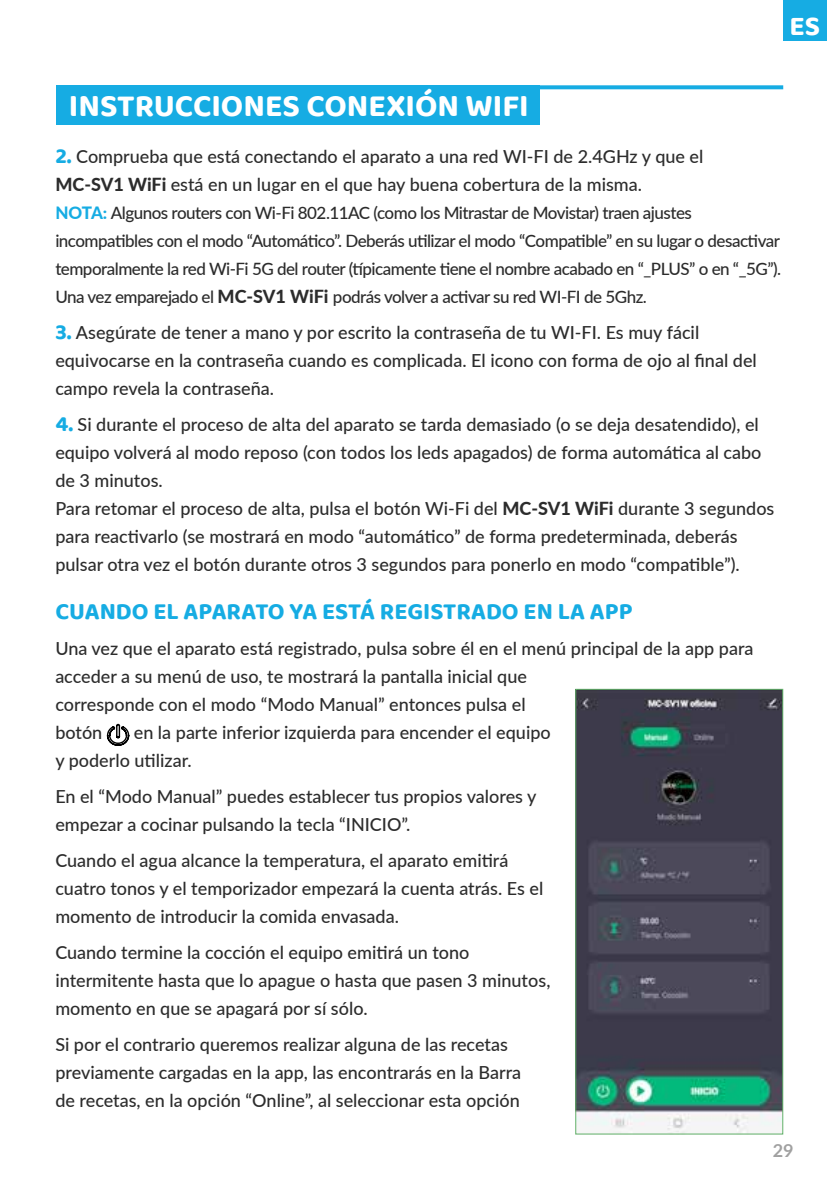
<style>
.page{position:relative;width:840px;height:1191px;background:#fff}
.page>*{position:absolute;margin:0;border:0;box-sizing:border-box;transform-origin:0 0}
.t1{font:700 32px "Baloo 2";color:#fff}
.t2{font:700 28px "Baloo 2";color:#fff}
.t3{font:700 24px "Baloo 2";color:#16ace3}
.t4{font:500 18px/28px "Lato";color:#2c2c2c}
.t5{font:700 18px "Lato";color:#a1a1a1}
.t6{font:500 17px/28px "Lato";letter-spacing:-.03em;color:#2c2c2c}
.s1{font-family:"Baloo 2";font-weight:700;font-size:22px;color:#16ace3}
.s2{font-weight:800}
.s3{font-weight:800;color:#16ace3}
.s4{font-weight:800;font-size:18px}
</style>
<div class="page">
<div style="left:782px;top:0;width:43px;height:41px;background:#16ace3"></div>
<div style="left:56px;top:85px;width:483px;height:40px;background:#16ace3"></div>
<hr style="left:56px;top:85px;width:726px;height:4px;background:#16ace3">
<svg style="left:106px;top:723px;width:24px;height:23px"></svg>
<img style="left:577px;top:691px;width:203px;height:441px">
<div style="left:575px;top:689px;width:207px;height:445px;border:1px solid #63b26a"></div>
<h2 class="t2" style="left:788px;top:9px;width:32px">ES</h2>
<h1 class="t1" style="left:69px;top:86px;width:461px">INSTRUCCIONES CONEXIÓN WIFI</h1>
<p class="t4" style="left:55px;top:141px;width:649px"><span class="s1">2.</span> Comprueba que está conectando el aparato a una red WI-FI de 2.4GHz y que el<br><span class="s2">MC-SV1 WiFi</span> está en un lugar en el que hay buena cobertura de la misma.</p>
<p class="t6" style="left:55px;top:198px;width:727px"><span class="s3">NOTA:</span> Algunos routers con Wi-Fi 802.11AC (como los Mitrastar de Movistar) traen ajustes incompatibles con el modo “Automático”. Deberás utilizar el modo “Compatible” en su lugar o desactivar temporalmente la red Wi-Fi 5G del router (típicamente tiene el nombre acabado en “_PLUS” o en “_5G”).<br>Una vez emparejado el <span class="s4">MC-SV1 WiFi</span> podrás volver a activar su red WI-FI de 5Ghz.</p>
<p class="t4" style="left:55px;top:317px;width:702px"><span class="s1">3.</span> Asegúrate de tener a mano y por escrito la contraseña de tu WI-FI. Es muy fácil equivocarse en la contraseña cuando es complicada. El icono con forma de ojo al final del campo revela la contraseña.</p>
<p class="t4" style="left:55px;top:409px;width:720px"><span class="s1">4.</span> Si durante el proceso de alta del aparato se tarda demasiado (o se deja desatendido), el equipo volverá al modo reposo (con todos los leds apagados) de forma automática al cabo de 3 minutos.<br>Para retomar el proceso de alta, pulsa el botón Wi-Fi del <span class="s2">MC-SV1 WiFi</span> durante 3 segundos para reactivarlo (se mostrará en modo “automático” de forma predeterminada, deberás pulsar otra vez el botón durante otros 3 segundos para ponerlo en modo “compatible”).</p>
<h3 class="t3" style="left:55px;top:596px;width:578px">CUANDO EL APARATO YA ESTÁ REGISTRADO EN LA APP</h3>
<p class="t4" style="left:55px;top:633px;width:699px">Una vez que el aparato está registrado, pulsa sobre él en el menú principal de la app para acceder a su menú de uso, te mostrará la pantalla inicial que<br>corresponde con el modo “Modo Manual” entonces pulsa el<br>botón</p>
<p class="t4" style="left:55px;top:717px;width:496px;text-indent:78px">en la parte inferior izquierda para encender el equipo y poderlo utilizar.</p>
<p class="t4" style="left:55px;top:781px;width:482px">En el “Modo Manual” puedes establecer tus propios valores y empezar a cocinar pulsando la tecla “Inici</p>
<p class="t4" style="left:55px;top:805px;width:454px;line-height:36px;text-indent:331px">o”.<br>Cuando el agua alcance la temperatura, el aparato emitirá</p>
<p class="t4" style="left:55px;top:873px;width:489px">cuatro tonos y el temporizador empezará la cuenta atrás. Es el momento de introducir la comida envasada.</p>
<p class="t4" style="left:55px;top:937px;width:496px">Cuando termine la cocción el equipo emitirá un tono intermitente hasta que lo apague o hasta que pasen 3 minutos, momento en que se apagará por sí sólo.</p>
<p class="t4" style="left:55px;top:1029px;width:467px">Si por el contrario queremos realizar alguna de las recetas previamente cargadas en la app, las encontrarás en la Barra de recetas, en la opción “Online”, al seleccionar esta opción</p>
<p class="t5" style="left:772px;top:1137px;width:22px">29</p>
</div>
